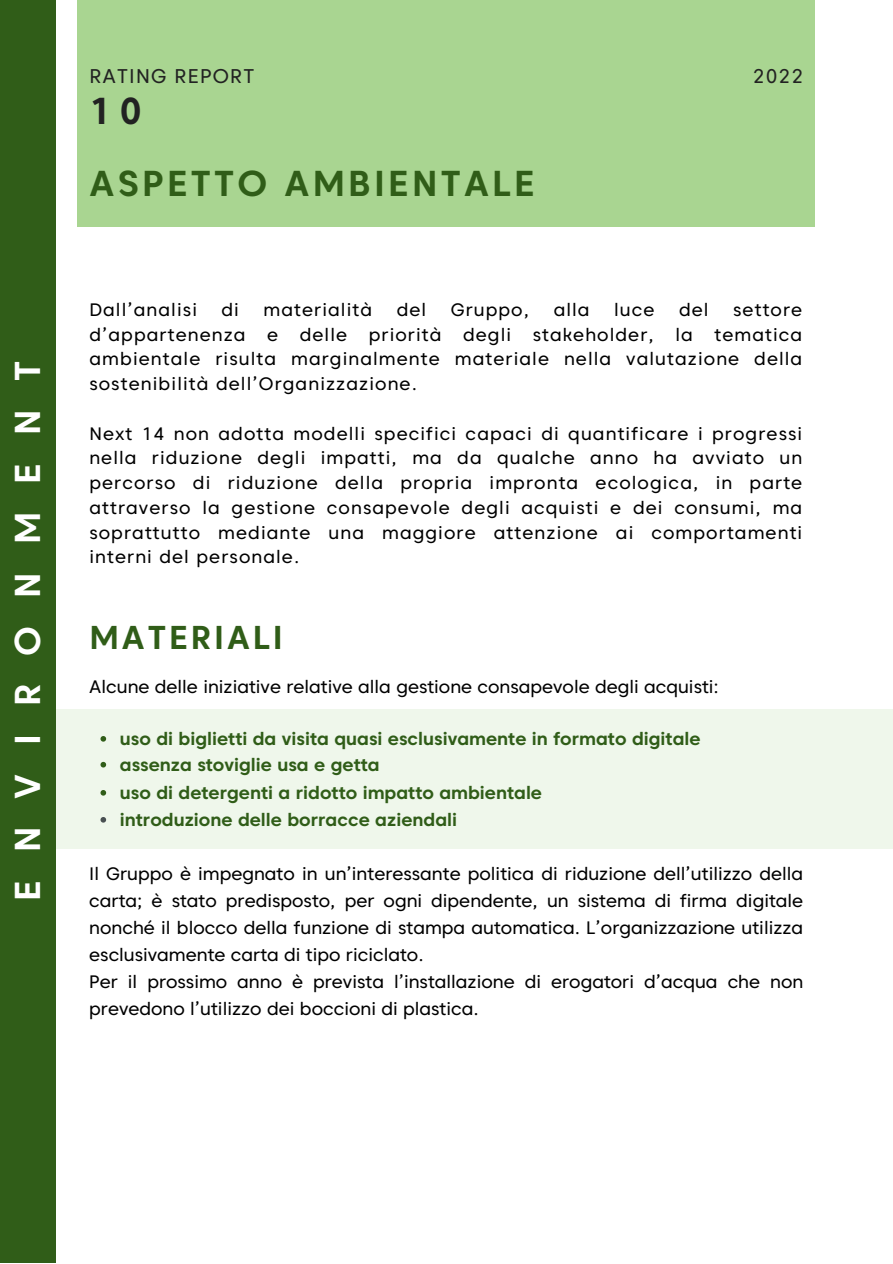
<style>
.page{position:relative;width:893px;height:1264px;background:#fff}
.page>*{position:absolute;margin:0;border:0;box-sizing:border-box;transform-origin:0 0}
.t1{font:700 37.5px "Caros";color:#222}
.t2{font:700 36px "Caros";letter-spacing:.09em;color:#305d18}
.t3{font:700 36px "Caros";letter-spacing:.785em;color:#fff}
.t4{font:700 33px "Caros";letter-spacing:.09em;color:#305d18}
.t5{font:19.8px "Caros";letter-spacing:.06em;color:#222}
.t6{font:18px/24.8px "Caros";color:#000;text-align:justify}
.t7{font:700 18px "Caros";color:#305d18}
.t8{font:18px "Caros";letter-spacing:.06em;color:#000}
</style>
<div class="page">
<div style="left:77px;top:0;width:738px;height:227px;background:#a9d591"></div>
<div style="left:55px;top:709px;width:837px;height:139px;background:#eff7eb"></div>
<svg style="left:100px;top:736px;width:6px;height:5px"></svg>
<svg style="left:100px;top:762px;width:6px;height:5px"></svg>
<svg style="left:100px;top:790px;width:6px;height:5px"></svg>
<svg style="left:100px;top:817px;width:6px;height:5px"></svg>
<div style="left:0;top:0;width:55px;height:1262px;background:#305d18"></div>
<p class="t3" style="left:6px;top:901px;width:541px;rotate:-90deg">ENVIRONMENT</p>
<p class="t5" style="left:89px;top:64px;width:166px">RATING REPORT</p>
<p class="t5" style="left:752px;top:64px;width:52px">2022</p>
<p class="t1" style="left:89px;top:88px;width:54px">10</p>
<p class="t2" style="left:89px;top:161px;width:447px">ASPETTO AMBIENTALE</p>
<p class="t8" style="left:89px;top:298px;width:109px">Dall’analisi</p>
<p class="t6" style="left:221px;top:297px;width:19px">di</p>
<p class="t8" style="left:263px;top:298px;width:110px">materialità</p>
<p class="t6" style="left:396px;top:297px;width:31px">del</p>
<p class="t6" style="left:450px;top:297px;width:80px">Gruppo,</p>
<p class="t6" style="left:553px;top:297px;width:37px">alla</p>
<p class="t6" style="left:614px;top:297px;width:42px">luce</p>
<p class="t6" style="left:679px;top:297px;width:31px">del</p>
<p class="t6" style="left:89px;top:297px;width:714px;text-indent:643px">settore d’appartenenza e delle priorità degli stakeholder, la tematica ambientale risulta marginalmente materiale nella valutazione della sostenibilità dell’Organizzazione.</p>
<p class="t6" style="left:89px;top:421px;width:714px">Next 14 non adotta modelli specifici capaci di quantificare i progressi nella riduzione degli impatti, ma da qualche anno ha avviato un percorso di riduzione della propria impronta ecologica, in parte attraverso la gestione consapevole degli acquisti e dei consumi, ma soprattutto mediante una maggiore attenzione ai comportamenti interni del personale.</p>
<p class="t4" style="left:89px;top:617px;width:195px">MATERIALI</p>
<p class="t6" style="left:89px;top:674px;width:631px">Alcune delle iniziative relative alla gestione consapevole degli acquisti:</p>
<p class="t7" style="left:120px;top:727px;width:582px">uso di biglietti da visita quasi esclusivamente in formato digitale</p>
<p class="t7" style="left:120px;top:753px;width:261px">assenza stoviglie usa e getta</p>
<p class="t7" style="left:120px;top:781px;width:423px">uso di detergenti a ridotto impatto ambientale</p>
<p class="t7" style="left:120px;top:808px;width:339px">introduzione delle borracce aziendali</p>
<p class="t6" style="left:89px;top:860px;width:715px;line-height:27px">Il Gruppo è impegnato in un’interessante politica di riduzione dell’utilizzo della carta; è stato predisposto, per ogni dipendente, un sistema di firma digitale nonché il blocco della funzione di stampa automatica. L’organizzazione utilizza esclusivamente carta di tipo riciclato.</p>
<p class="t6" style="left:89px;top:968px;width:715px;line-height:27px">Per il prossimo anno è prevista l’installazione di erogatori d’acqua che non prevedono l’utilizzo dei boccioni di plastica.</p>
</div>
